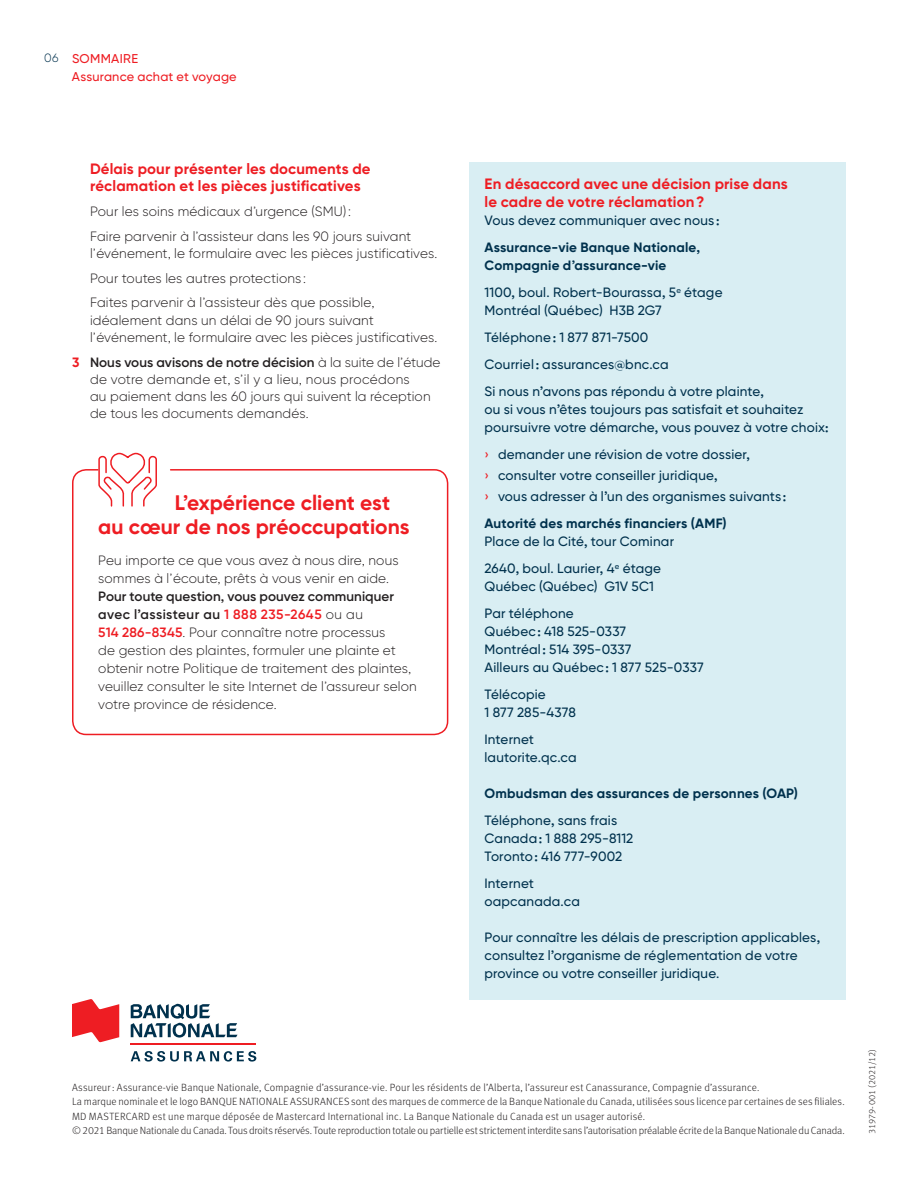
<style>
.page{position:relative;width:918px;height:1188px;background:#fff}
.page>*{position:absolute;margin:0;border:0;box-sizing:border-box;transform-origin:0 0}
.t1{font:700 21px/24px "Gilroy BN";color:#ee1d23}
.t2{font:700 15px/17.2px "Gilroy BN";letter-spacing:.01em;color:#ee1d23}
.t3{font:300 13.5px/18px "Gilroy BN";letter-spacing:.01em;color:#231f20}
.t4{font:500 13.5px/18px "Gilroy BN";letter-spacing:.015em;color:#00314d}
.t5{font:700 13.5px/18px "Gilroy BN";letter-spacing:.015em;color:#00314d}
.t6{font:500 12.75px/18px "Gilroy BN";letter-spacing:.015em;color:#ee1d23}
.t7{font:300 12px "Gilroy BN";color:#00314d}
.t8{font:300 10.5px/14.2px "Meta OT";letter-spacing:.01em;color:#231f20}
.t9{font:300 9px "Meta OT";letter-spacing:-.01em;color:#231f20}
.s1{font-weight:700;color:#ee1d23}
.s2{font-weight:600}
.s3{font-weight:600;color:#ee1d23}
.s4{color:#ee1d23}
</style>
<div class="page">
<div style="left:470px;top:162px;width:376px;height:838px;background:#d9eef3"></div>
<svg style="left:72px;top:999px;width:47px;height:43px"></svg>
<svg style="left:131px;top:1004px;width:107px;height:34px"></svg>
<hr style="left:131px;top:1044px;width:125px;height:1px;background:#ee1d23">
<svg style="left:131px;top:1051px;width:125px;height:11px"></svg>
<svg style="left:98px;top:452px;width:59px;height:55px"></svg>
<div style="left:72px;top:469px;width:376px;height:266px;border:2px solid #ee1d23;border-radius:13px"></div>
<p class="t7" style="left:44px;top:51px;width:16px">06</p>
<p class="t6" style="left:72px;top:49px;width:166px">SOMMAIRE<br>Assurance achat et voyage</p>
<p class="t2" style="left:90px;top:160px;width:282px">Délais pour présenter les documents de réclamation et les pièces justificatives</p>
<p class="t3" style="left:90px;top:199px;width:323px;line-height:24.8px">Pour les soins médicaux d’urgence (SMU):<br>Faire parvenir à l’assisteur dans les 90 jours suivant</p>
<p class="t3" style="left:90px;top:241px;width:349px;line-height:24.8px">l’événement, le formulaire avec les pièces justificatives.<br>Pour toutes les autres protections :<br>Faites parvenir à l’assisteur dès que possible,</p>
<p class="t3" style="left:90px;top:311px;width:349px;line-height:17.2px">idéalement dans un délai de 90 jours suivant l’événement, le formulaire avec les pièces justificatives.</p>
<p class="t3" style="left:90px;top:353px;width:352px;line-height:17.2px;text-indent:-18px"><span class="s1">3</span> <span class="s2">Nous vous avisons de notre décision</span> à la suite de l’étude de votre demande et, s’il y a lieu, nous procédons<br>au paiement dans les 60 jours qui suivent la réception de tous les documents demandés.</p>
<h1 class="t1" style="left:98px;top:490px;width:313px;text-indent:77px">L’expérience client est au cœur de nos préoccupations</h1>
<p class="t3" style="left:98px;top:551px;width:302px">Peu importe ce que vous avez à nous dire, nous sommes à l’écoute, prêts à vous venir en aide.</p>
<p class="t3" style="left:98px;top:587px;width:320px"><span class="s2">Pour toute question, vous pouvez communiquer avec l'assisteur au</span> <span class="s3">1 888 235-2645</span> ou au<br><span class="s3">514 286-8345</span>. Pour connaître notre processus<br>de gestion des plaintes, formuler une plainte et obtenir notre Politique de traitement des plaintes, veuillez consulter le site Internet de l’assureur selon votre province de résidence.</p>
<p class="t2" style="left:484px;top:175px;width:305px;line-height:18px">En désaccord avec une décision prise dans le cadre de votre réclamation?</p>
<p class="t4" style="left:484px;top:211px;width:236px">Vous devez communiquer avec nous :</p>
<p class="t5" style="left:484px;top:238px;width:217px">Assurance-vie Banque Nationale,<br>Compagnie d’assurance-vie</p>
<p class="t4" style="left:484px;top:283px;width:240px">1100, boul. Robert-Bourassa, 5<sup>e</sup> étage<br>Montréal (Québec) H3B 2G7</p>
<p class="t4" style="left:485px;top:324px;width:281px;line-height:27px">Téléphone: 1 877 871-7500<br>Courriel : assurances@bnc.ca<br>Si nous n’avons pas répondu à votre plainte,</p>
<p class="t4" style="left:485px;top:400px;width:346px">ou si vous n’êtes toujours pas satisfait et souhaitez poursuivre votre démarche, vous pouvez à votre choix:</p>
<p class="t4" style="left:485px;top:444px;width:303px;line-height:21px"><span class="s4">›</span> demander une révision de votre dossier,<br><span class="s4">›</span> consulter votre conseiller juridique,<br><span class="s4">›</span> vous adresser à l’un des organismes suivants :</p>
<p class="t5" style="left:485px;top:514px;width:244px">Autorité des marchés financiers (AMF)</p>
<p class="t4" style="left:485px;top:528px;width:191px;line-height:27px">Place de la Cité, tour Cominar<br>2640, boul. Laurier, 4<sup>e</sup> étage</p>
<p class="t4" style="left:484px;top:573px;width:171px;line-height:27px">Québec (Québec) G1V 5C1<br>Par téléphone</p>
<p class="t4" style="left:484px;top:622px;width:221px">Québec: 418 525-0337<br>Montréal : 514 395-0337<br>Ailleurs au Québec: 1 877 525-0337</p>
<p class="t4" style="left:484px;top:685px;width:93px">Télécopie<br>1 877 285-4378</p>
<p class="t4" style="left:484px;top:730px;width:94px">Internet lautorite.qc.ca</p>
<p class="t5" style="left:484px;top:784px;width:315px">Ombudsman des assurances de personnes (OAP)</p>
<p class="t4" style="left:484px;top:811px;width:150px">Téléphone, sans frais<br>Canada: 1 888 295-8112<br>Toronto: 416 777-9002</p>
<p class="t4" style="left:484px;top:874px;width:97px">Internet oapcanada.ca</p>
<p class="t4" style="left:484px;top:928px;width:337px">Pour connaître les délais de prescription applicables, consultez l’organisme de réglementation de votre province ou votre conseiller juridique.</p>
<p class="t8" style="left:72px;top:1081px;width:774px">Assureur: Assurance-vie Banque Nationale, Compagnie d’assurance-vie. Pour les résidents de l’Alberta, l’assureur est Canassurance, Compagnie d’assurance.<br>La marque nominale et le logo BANQUE NATIONALE ASSURANCES sont des marques de commerce de la Banque Nationale du Canada, utilisées sous licence par certaines de ses filiales.<br>MD MASTERCARD est une marque déposée de Mastercard International inc. La Banque Nationale du Canada est un usager autorisé.<br>© 2021 Banque Nationale du Canada. Tous droits réservés. Toute reproduction totale ou partielle est strictement interdite sans l’autorisation préalable écrite de la Banque Nationale du Canada.</p>
<p class="t9" style="left:867px;top:1134px;width:87px;rotate:-90deg">31979-001 (2021/12)</p>
</div>
